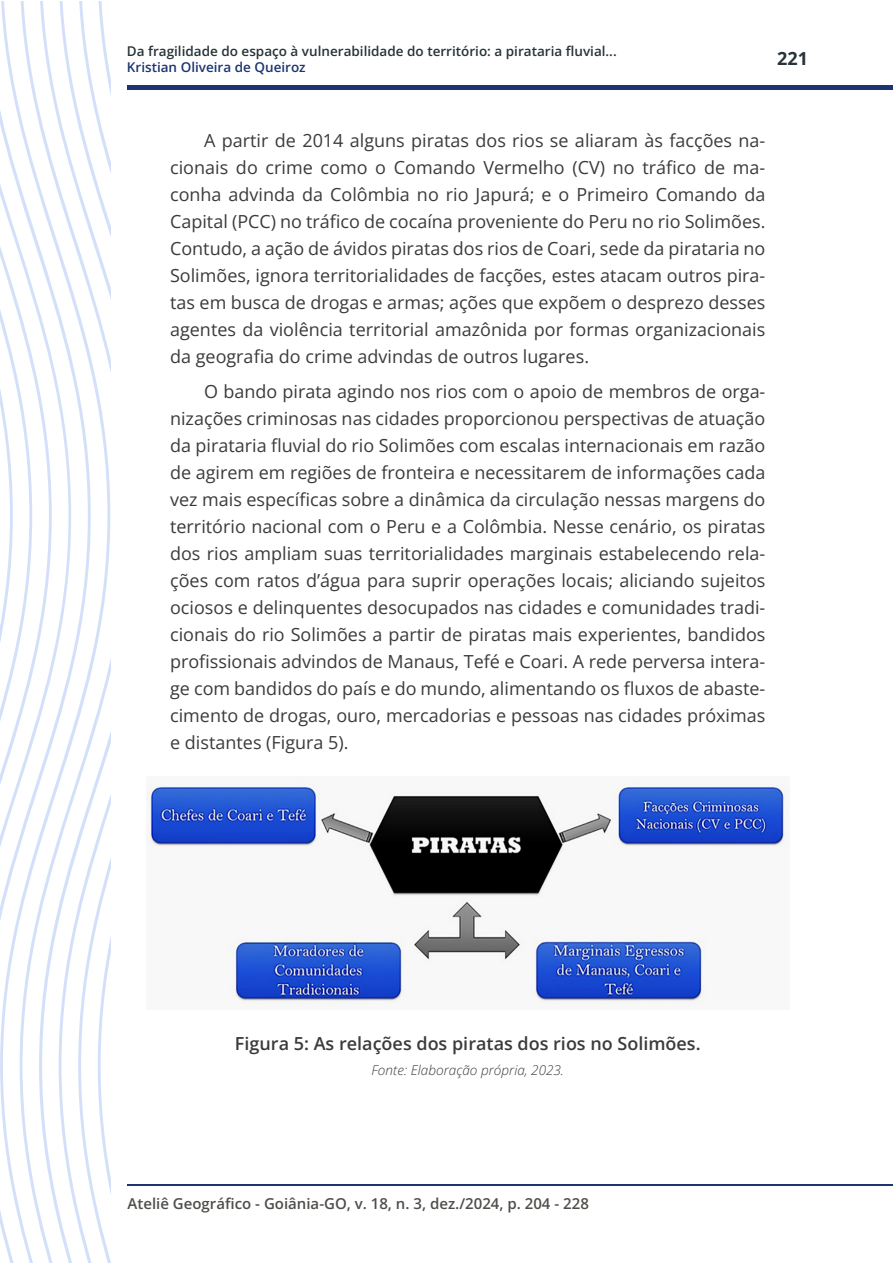
<style>
.page{position:relative;width:893px;height:1263px;background:#fff}
.page>*{position:absolute;margin:0;border:0;box-sizing:border-box;transform-origin:0 0}
.t1{font:18px/27px "Open Sans";color:#3c3b3b;text-align:justify}
.t2{font:600 18px "Open Sans";color:#3c3b3b}
.t3{font:700 18px "Open Sans";color:#263338}
.t4{font:600 15px "Open Sans";color:#4c4f4a}
.t5{font:600 13.5px "Open Sans";color:#263338}
.t6{font:italic 300 13.5px "Open Sans";color:#3c3b3b}
.t7{font:600 13.5px "Open Sans";color:#1c3571}
</style>
<div class="page">
<hr style="left:128px;top:85px;width:765px;height:4px;background:#1c3571">
<hr style="left:128px;top:1184px;width:765px;height:1px;background:#1c3571">
<svg style="left:91px;top:2px;width:19px;height:1261px"></svg>
<svg style="left:71px;top:2px;width:20px;height:1261px"></svg>
<svg style="left:52px;top:2px;width:19px;height:1261px"></svg>
<svg style="left:32px;top:2px;width:20px;height:1261px"></svg>
<svg style="left:0;top:2px;width:32px;height:1261px"></svg>
<img style="left:146px;top:777px;width:643px;height:231px">
<p class="t5" style="left:127px;top:41px;width:491px">Da fragilidade do espaço à vulnerabilidade do território: a pirataria fluvial...</p>
<p class="t7" style="left:127px;top:58px;width:180px">Kristian Oliveira de Queiroz</p>
<p class="t3" style="left:777px;top:46px;width:32px">221</p>
<p class="t1" style="left:170px;top:126px;width:597px;text-indent:34px">A partir de 2014 alguns piratas dos rios se aliaram às facções na&shy;cionais do crime como o Comando Vermelho (CV) no tráfico de ma&shy;conha advinda da Colômbia no rio Japurá; e o Primeiro Comando da Capital (PCC) no tráfico de cocaína proveniente do Peru no rio Solimões.<br>Contudo, a ação de ávidos piratas dos rios de Coari, sede da pirataria no Solimões, ignora territorialidades de facções, estes atacam outros pira&shy;tas em busca de drogas e armas; ações que expõem o desprezo desses agentes da violência territorial amazônida por formas organizacionais da geografia do crime advindas de outros lugares.</p>
<p class="t1" style="left:170px;top:378px;width:597px;text-indent:34px">O bando pirata agindo nos rios com o apoio de membros de orga&shy;nizações criminosas nas cidades proporcionou perspectivas de atuação da pirataria fluvial do rio Solimões com escalas internacionais em razão de agirem em regiões de fronteira e necessitarem de informações cada vez mais específicas sobre a dinâmica da circulação nessas margens do território nacional com o Peru e a Colômbia. Nesse cenário, os piratas dos rios ampliam suas territorialidades marginais estabelecendo rela&shy;ções com ratos d’água para suprir operações locais; aliciando sujeitos ociosos e delinquentes desocupados nas cidades e comunidades tradi&shy;cionais do rio Solimões a partir de piratas mais experientes, bandidos profissionais advindos de Manaus, Tefé e Coari. A rede perversa intera&shy;ge com bandidos do país e do mundo, alimentando os fluxos de abaste&shy;cimento de drogas, ouro, mercadorias e pessoas nas cidades próximas e distantes (Figura 5).</p>
<p class="t2" style="left:235px;top:1031px;width:467px">Figura 5: As relações dos piratas dos rios no Solimões.</p>
<p class="t6" style="left:371px;top:1061px;width:194px">Fonte: Elaboração própria, 2023.</p>
<p class="t4" style="left:128px;top:1193px;width:463px">Ateliê Geográfico - Goiânia-GO, v. 18, n. 3, dez./2024, p. 204 - 228</p>
</div>
